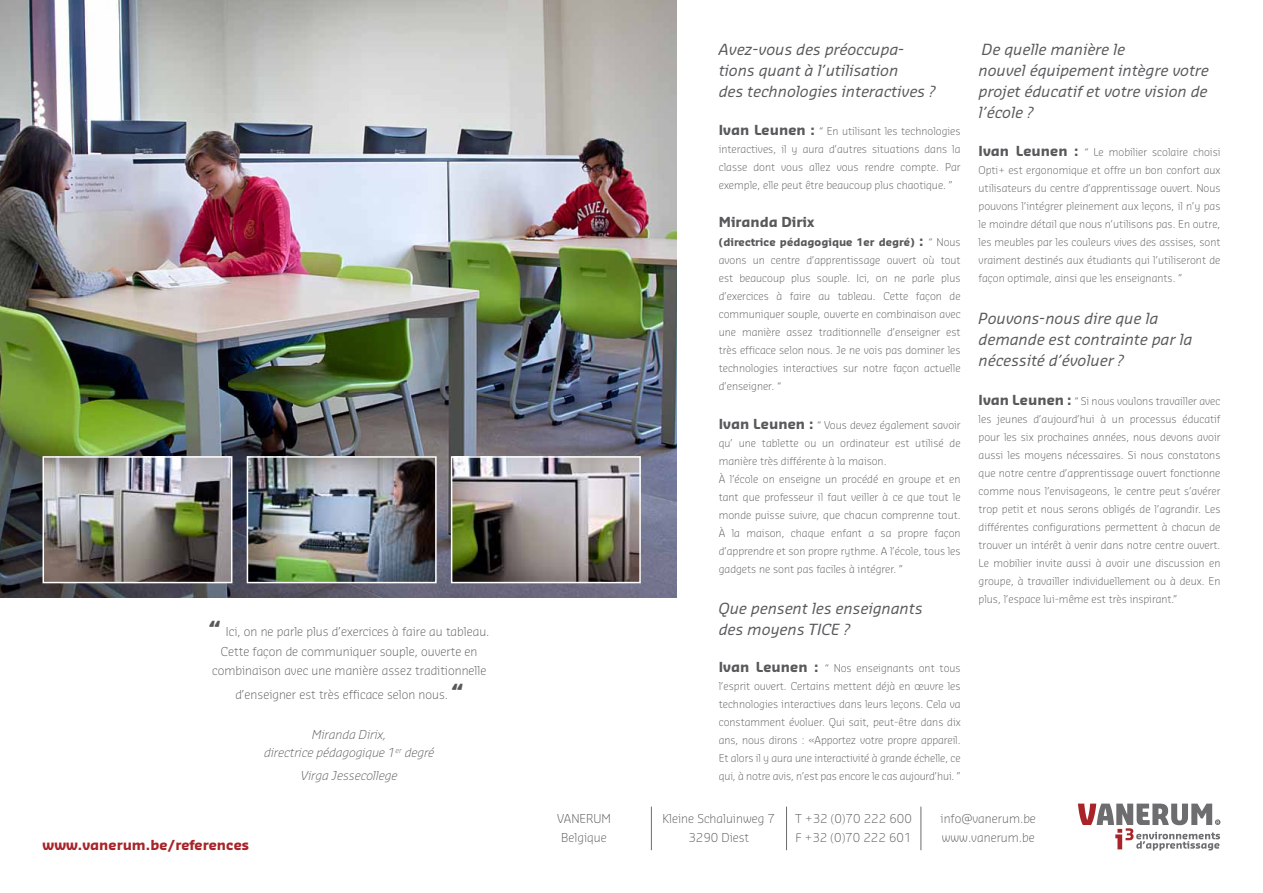
<style>
.page{position:relative;width:1263px;height:893px;background:#fff}
.page>*{position:absolute;margin:0;border:0;box-sizing:border-box;transform-origin:0 0}
.t1{font:italic 15px/21px "Sansa";color:#58595b}
.t2{font:700 13.5px "Sansa";color:#a82428}
.t3{font:700 13.5px "Sansa";color:#58595b}
.t4{font:300 12px/19.5px "Sansa";color:#58595b}
.t5{font:italic 300 12px/18px "Sansa";color:#58595b;text-align:center}
.t6{font:300 10.5px/18px "Sansa";color:#58595b;text-align:justify}
.s1{font-weight:900;font-size:19.5px}
.s2{font-weight:700;font-size:13.5px}
.s3{font-weight:700}
</style>
<div class="page">
<svg style="left:1078px;top:804px;width:142px;height:46px"></svg>
<img style="left:0;top:0;width:676px;height:597px">
<img style="left:250px;top:459px;width:184px;height:121px">
<div style="left:247px;top:456px;width:190px;height:127px;border:2px solid #fff"></div>
<img style="left:46px;top:459px;width:183px;height:121px">
<div style="left:43px;top:456px;width:189px;height:127px;border:2px solid #fff"></div>
<img style="left:454px;top:459px;width:184px;height:121px">
<div style="left:451px;top:456px;width:190px;height:127px;border:2px solid #fff"></div>
<hr style="left:651px;top:807px;width:1px;height:43px;background:#6d6c6f">
<hr style="left:786px;top:807px;width:1px;height:43px;background:#6d6c6f">
<hr style="left:920px;top:807px;width:1px;height:43px;background:#6d6c6f">
<p class="t4" style="left:209px;top:621px;width:282px;text-align:center"><span class="s1">“</span> Ici, on ne parle plus d’exercices à faire au tableau.<br>Cette façon de communiquer souple, ouverte en combinaison avec une manière assez traditionnelle</p>
<p class="t4" style="left:235px;top:684px;width:229px">d’enseigner est très efficace selon nous. <span class="s1">“</span></p>
<p class="t5" style="left:264px;top:725px;width:172px">Miranda Dirix,<br>directrice pédagogique 1<sup>er</sup> degré</p>
<p class="t5" style="left:301px;top:766px;width:98px">Virga Jessecollege</p>
<p class="t2" style="left:43px;top:836px;width:208px">www.vanerum.be/references</p>
<h1 class="t1" style="left:719px;top:39px;width:218px">Avez-vous des préoccupa&shy;tions quant à l’utilisation<br>des technologies interactives ?</h1>
<p class="t6" style="left:719px;top:122px;width:243px"><span class="s2">Ivan Leunen :</span> “ En utilisant les technologies interactives, il y aura d’autres situations dans la classe dont vous allez vous rendre compte. Par exemple, elle peut être beaucoup plus chaotique. ”</p>
<p class="t3" style="left:719px;top:213px;width:97px">Miranda Dirix</p>
<p class="t6" style="left:719px;top:233px;width:243px"><span class="s3">(directrice pédagogique 1er degré)</span> <span class="s2">:</span> “ Nous avons un centre d’apprentissage ouvert où tout est beaucoup plus souple. Ici, on ne parle plus d’exercices à faire au tableau. Cette façon de communiquer souple, ouverte en combinaison avec une manière assez traditionnelle d’enseigner est très efficace selon nous. Je ne vois pas dominer les technologies interactives sur notre façon actuelle d’enseigner. “</p>
<p class="t6" style="left:719px;top:416px;width:243px;text-align:left"><span class="s2">Ivan Leunen :</span> “ Vous devez également savoir qu’ une tablette ou un ordinateur est utilisé de manière très différente à la maison.<br>À l’école on enseigne un procédé en groupe et en tant que professeur il faut veiller à ce que tout le monde puisse suivre, que chacun comprenne tout.<br>À la maison, chaque enfant a sa propre façon d’apprendre et son propre rythme. A l’école, tous les gadgets ne sont pas faciles à intégrer. ”</p>
<h1 class="t1" style="left:719px;top:597px;width:205px">Que pensent les enseignants des moyens TICE ?</h1>
<p class="t6" style="left:719px;top:658px;width:243px"><span class="s2">Ivan Leunen :</span> “ Nos enseignants ont tous l’esprit ouvert. Certains mettent déjà en œuvre les technologies interactives dans leurs leçons. Cela va constamment évoluer. Qui sait, peut-être dans dix ans, nous dirons : «Apportez votre propre appareil.<br>Et alors il y aura une interactivité à grande échelle, ce qui, à notre avis, n’est pas encore le cas aujourd’hui. ”</p>
<h1 class="t1" style="left:978px;top:39px;width:232px">De quelle manière le<br>nouvel équipement intègre votre projet éducatif et votre vision de l’école ?</h1>
<p class="t6" style="left:978px;top:143px;width:243px"><span class="s2">Ivan Leunen :</span> “ Le mobilier scolaire choisi Opti+ est ergonomique et offre un bon confort aux utilisateurs du centre d’apprentissage ouvert. Nous pouvons l’intégrer pleinement aux leçons, il n’y pas le moindre détail que nous n’utilisons pas. En outre, les meubles par les couleurs vives des assises, sont vraiment destinés aux étudiants qui l’utiliseront de façon optimale, ainsi que les enseignants. ”</p>
<h1 class="t1" style="left:978px;top:308px;width:215px">Pouvons-nous dire que la demande est contrainte par la nécessité d’évoluer ?</h1>
<p class="t6" style="left:978px;top:391px;width:243px"><span class="s2">Ivan Leunen :</span> “ Si nous voulons travailler avec les jeunes d’aujourd’hui à un processus éducatif pour les six prochaines années, nous devons avoir aussi les moyens nécessaires. Si nous constatons que notre centre d’apprentissage ouvert fonctionne comme nous l’envisageons, le centre peut s’avérer trop petit et nous serons obligés de l’agrandir. Les différentes configurations permettent à chacun de trouver un intérêt à venir dans notre centre ouvert.<br>Le mobilier invite aussi à avoir une discussion en groupe, à travailler individuellement ou à deux. En plus, l’espace lui-même est très inspirant.”</p>
<p class="t4" style="left:561px;top:808px;width:47px;text-indent:-4px">Vanerum<br>Belgique</p>
<p class="t4" style="left:662px;top:808px;width:114px;text-align:center">Kleine Schaluinweg 7<br>3290 Diest</p>
<p class="t4" style="left:795px;top:808px;width:118px">T +32 (0)70 222 600<br>F +32 (0)70 222 601</p>
<p class="t4" style="left:941px;top:808px;width:97px">info@vanerum.be www.vanerum.be</p>
</div>
